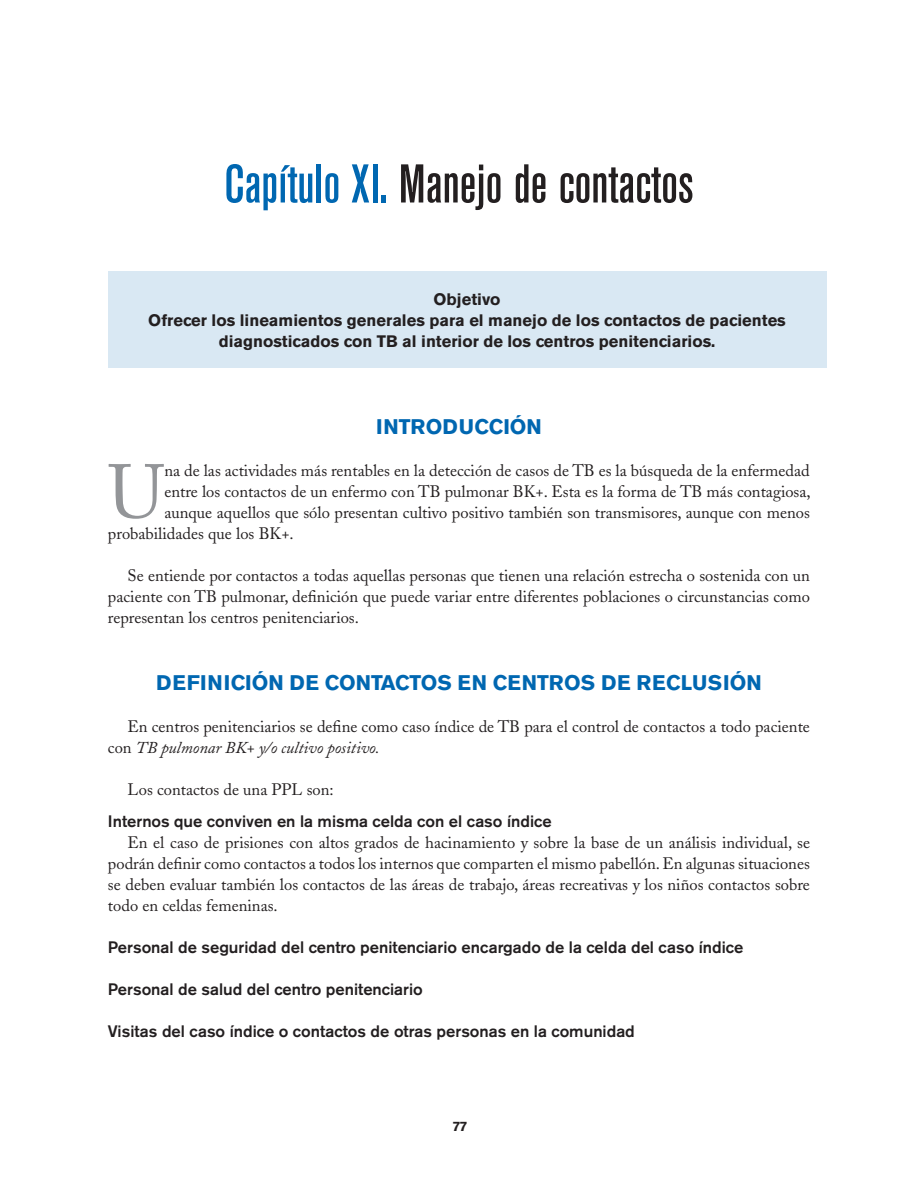
<style>
.page{position:relative;width:918px;height:1188px;background:#fff}
.page>*{position:absolute;margin:0;border:0;box-sizing:border-box;transform-origin:0 0}
.t1{font:75.6px "Adobe Caslon";color:#939598}
.t2{font:500 condensed 54px "Akzidenz Grotesk BE";color:#231f20}
.t3{font:700 21px "Akzidenz Grotesk BE";letter-spacing:.02em;color:#0067b1}
.t4{font:16.5px/21px "Adobe Caslon";color:#231f20;text-align:justify}
.t5{font:500 16.5px "Akzidenz Grotesk BE";color:#231f20}
.t6{font:700 16.5px/21px "Akzidenz Grotesk BE";color:#231f20;text-align:center}
.t7{font:700 13.5px "Akzidenz Grotesk BE";color:#231f20}
.s1{color:#0067b1}
.s2{font-style:italic}
</style>
<div class="page">
<div style="left:108px;top:272px;width:718px;height:96px;background:#d9e8f3"></div>
<h2 class="t2" style="left:224px;top:154px;width:471px"><span class="s1">Capítulo XI.</span> Manejo de contactos</h2>
<p class="t6" style="left:148px;top:289px;width:639px">Objetivo<br>Ofrecer los lineamientos generales para el manejo de los contactos de pacientes diagnosticados con TB al interior de los centros penitenciarios.</p>
<p class="t3" style="left:376px;top:414px;width:23px">Introducci</p>
<p class="t3" style="left:510px;top:414px;width:31px">ón</p>
<h1 class="t1" style="left:108px;top:448px;width:58px">U</h1>
<p class="t4" style="left:164px;top:460px;width:647px">na de las actividades más rentables en la detección de casos de TB es la búsqueda de la enfermedad</p>
<p class="t4" style="left:164px;top:481px;width:648px">entre los contactos de un enfermo con TB pulmonar BK+. Esta es la forma de TB más contagiosa,</p>
<p class="t4" style="left:164px;top:502px;width:647px">aunque aquellos que sólo presentan cultivo positivo también son transmisores, aunque con menos</p>
<p class="t4" style="left:108px;top:523px;width:187px">probabilidades que los BK+.</p>
<p class="t4" style="left:108px;top:565px;width:703px;text-indent:20px">Se entiende por contactos a todas aquellas personas que tienen una relación estrecha o sostenida con un paciente con TB pulmonar, definición que puede variar entre diferentes poblaciones o circunstancias como representan los centros penitenciarios.</p>
<p class="t3" style="left:156px;top:671px;width:29px">Definici</p>
<p class="t3" style="left:252px;top:671px;width:89px">ónde contactos</p>
<p class="t3" style="left:458px;top:671px;width:51px">en centros</p>
<p class="t3" style="left:601px;top:671px;width:50px">de reclusi</p>
<p class="t3" style="left:730px;top:671px;width:31px">ón</p>
<p class="t4" style="left:108px;top:716px;width:703px;text-indent:20px">En centros penitenciarios se define como caso índice de TB para el control de contactos a todo paciente con <span class="s2">TB pulmonar BK+ y/o cultivo positivo.</span></p>
<p class="t4" style="left:128px;top:779px;width:208px">Los contactos de una PPL son:</p>
<p class="t5" style="left:108px;top:811px;width:445px">Internos que conviven en la misma celda con el caso índice</p>
<p class="t4" style="left:108px;top:832px;width:704px;text-indent:20px">En el caso de prisiones con altos grados de hacinamiento y sobre la base de un análisis individual, se podrán definir como contactos a todos los internos que comparten el mismo pabellón. En algunas situaciones se deben evaluar también los contactos de las áreas de trabajo, áreas recreativas y los niños contactos sobre todo en celdas femeninas.</p>
<p class="t5" style="left:108px;top:937px;width:637px">Personal de seguridad del centro penitenciario encargado de la celda del caso índice</p>
<p class="t5" style="left:108px;top:979px;width:316px">Personal de salud del centro penitenciario</p>
<p class="t5" style="left:108px;top:1021px;width:528px">Visitas del caso índice o contactos de otras personas en la comunidad</p>
<p class="t7" style="left:453px;top:1118px;width:16px">77</p>
</div>
